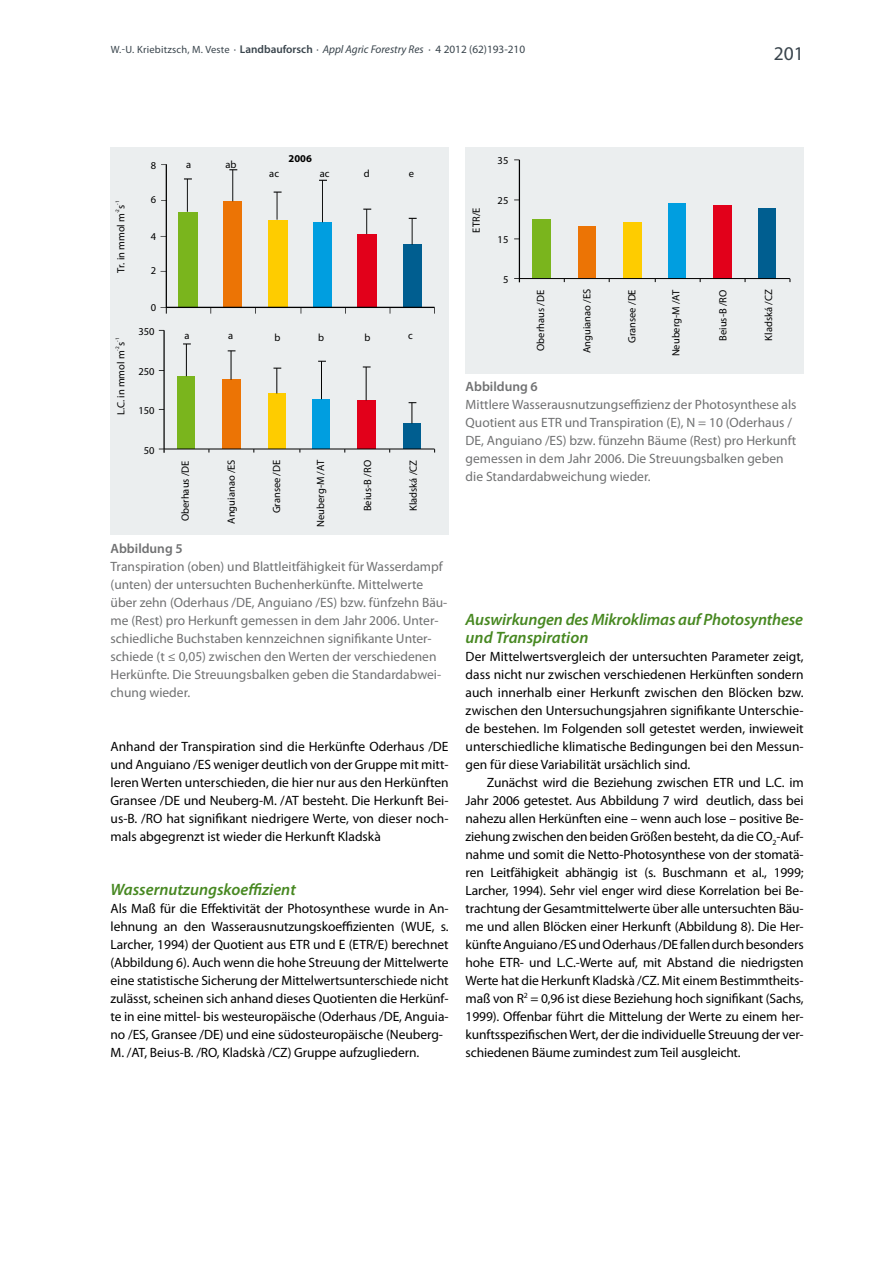
<style>
.page{position:relative;width:893px;height:1263px;background:#fff}
.page>*{position:absolute;margin:0;border:0;box-sizing:border-box;transform-origin:0 0}
.t1{font:19.5px "Myriad Pro";color:#39444c}
._07-2_Bildunterschri{font:italic 600 16.5px/18px "Myriad Pro";letter-spacing:-.01em;color:#478821}
._04-1Artikelheadline{font:italic 600 16.5px "Myriad Pro";color:#478821}
._06-1_Fließtext_Bloc{font:13.5px/18px "Myriad Pro";color:#000;text-align:justify}
._06-2_Fließtext_9Pt{font:13.5px/18px "Myriad Pro";letter-spacing:-.01em;color:#000;text-align:justify}
._07-2_Bildunterschri-2{font:13.5px/18px "Myriad Pro";color:#707172}
.t2{font:10.5px "Myriad Pro";color:#000}
.t3{font:10.5px "Myriad Pro";letter-spacing:.02em;color:#39444c}
.t4{font:700 10.5px "Myriad Pro";color:#000}
.t5{font:5.25px "Myriad Pro";color:#000}
.s1{font-size:11.25px}
.s2{font-weight:600;font-size:11.25px}
.s3{font-style:italic;font-size:11.25px}
.s4{font-weight:600}
</style>
<div class="page">
<div style="left:466px;top:147px;width:338px;height:227px;background:#ebeeef"></div>
<div style="left:533px;top:219px;width:18px;height:59px;background:#7ab51d"></div>
<div style="left:578px;top:226px;width:18px;height:52px;background:#ec7405"></div>
<div style="left:623px;top:222px;width:18px;height:56px;background:#fecc00"></div>
<div style="left:668px;top:203px;width:18px;height:75px;background:#009ee0"></div>
<div style="left:713px;top:205px;width:18px;height:73px;background:#e2001a"></div>
<div style="left:758px;top:208px;width:18px;height:70px;background:#005e90"></div>
<hr style="left:519px;top:160px;width:1px;height:119px;background:#000">
<hr style="left:519px;top:278px;width:271px;height:1px;background:#000">
<div style="left:111px;top:147px;width:338px;height:387px;background:#ebeeef"></div>
<div style="left:178px;top:212px;width:20px;height:96px;background:#7ab51d"></div>
<div style="left:224px;top:201px;width:18px;height:107px;background:#ec7405"></div>
<div style="left:268px;top:220px;width:19px;height:88px;background:#fecc00"></div>
<div style="left:313px;top:222px;width:19px;height:86px;background:#009ee0"></div>
<div style="left:358px;top:234px;width:19px;height:74px;background:#e2001a"></div>
<div style="left:403px;top:245px;width:18px;height:63px;background:#005e90"></div>
<hr style="left:187px;top:179px;width:1px;height:33px;background:#000">
<hr style="left:232px;top:170px;width:1px;height:31px;background:#000">
<svg style="left:274px;top:192px;width:8px;height:28px"></svg>
<hr style="left:322px;top:180px;width:1px;height:42px;background:#000">
<svg style="left:363px;top:209px;width:8px;height:25px"></svg>
<svg style="left:409px;top:218px;width:8px;height:27px"></svg>
<div style="left:177px;top:376px;width:18px;height:73px;background:#7ab51d"></div>
<div style="left:222px;top:380px;width:19px;height:69px;background:#ec7405"></div>
<div style="left:268px;top:393px;width:18px;height:56px;background:#fecc00"></div>
<div style="left:313px;top:399px;width:17px;height:50px;background:#009ee0"></div>
<div style="left:357px;top:400px;width:19px;height:49px;background:#e2001a"></div>
<div style="left:403px;top:423px;width:18px;height:26px;background:#005e90"></div>
<hr style="left:186px;top:344px;width:1px;height:32px;background:#000">
<svg style="left:228px;top:351px;width:7px;height:29px"></svg>
<svg style="left:273px;top:368px;width:8px;height:25px"></svg>
<hr style="left:321px;top:361px;width:1px;height:38px;background:#000">
<hr style="left:366px;top:367px;width:1px;height:33px;background:#000">
<svg style="left:409px;top:402px;width:7px;height:21px"></svg>
<hr style="left:164px;top:330px;width:1px;height:119px;background:#000">
<hr style="left:166px;top:164px;width:1px;height:144px;background:#000">
<svg style="left:161px;top:307px;width:6px;height:7px"></svg>
<hr style="left:166px;top:307px;width:269px;height:1px;background:#000">
<hr style="left:164px;top:449px;width:271px;height:1px;background:#000">
<p class="t3" style="left:111px;top:43px;width:416px">W.-U. Kriebitzsch, M. Veste <span class="s1">·</span> <span class="s2">Landbauforsch</span> <span class="s1">·</span> <span class="s3">Appl Agric Forestry Res</span> <span class="s1">· 4 2012 (62)193-210</span></p>
<p class="t5" style="left:115px;top:213px;width:14px;rotate:-90deg">-2 -1</p>
<p class="t2" style="left:117px;top:272px;width:69px;rotate:-90deg">Tr. in mmol m s</p>
<p class="t2" style="left:151px;top:161px;width:7px">8</p>
<p class="t2" style="left:151px;top:195px;width:7px">6</p>
<p class="t2" style="left:151px;top:233px;width:7px">4</p>
<p class="t2" style="left:151px;top:267px;width:7px">2</p>
<p class="t2" style="left:186px;top:160px;width:7px">a</p>
<p class="t2" style="left:225px;top:160px;width:13px">ab</p>
<p class="t2" style="left:269px;top:169px;width:11px">ac</p>
<p class="t4" style="left:289px;top:152px;width:25px">2006</p>
<p class="t2" style="left:320px;top:169px;width:11px">ac</p>
<p class="t2" style="left:364px;top:169px;width:7px">d</p>
<p class="t2" style="left:409px;top:169px;width:7px">e</p>
<p class="t2" style="left:472px;top:233px;width:26px;rotate:-90deg">ETR/E</p>
<p class="t2" style="left:498px;top:157px;width:12px">35</p>
<p class="t2" style="left:498px;top:197px;width:12px">25</p>
<p class="t2" style="left:498px;top:236px;width:12px">15</p>
<p class="t2" style="left:503px;top:276px;width:7px">5</p>
<h1 class="t1" style="left:774px;top:41px;width:32px">201</h1>
<p class="t5" style="left:115px;top:350px;width:14px;rotate:-90deg">-2 -1</p>
<p class="t2" style="left:117px;top:415px;width:75px;rotate:-90deg">L.C. in mmol m s</p>
<p class="t2" style="left:151px;top:304px;width:7px">0</p>
<p class="t2" style="left:138px;top:327px;width:18px">350</p>
<p class="t2" style="left:138px;top:367px;width:18px">250</p>
<p class="t2" style="left:138px;top:406px;width:18px">150</p>
<p class="t2" style="left:144px;top:446px;width:12px">50</p>
<p class="t2" style="left:184px;top:331px;width:7px">a</p>
<p class="t2" style="left:228px;top:331px;width:7px">a</p>
<p class="t2" style="left:274px;top:333px;width:7px">b</p>
<p class="t2" style="left:318px;top:333px;width:7px">b</p>
<p class="t2" style="left:364px;top:333px;width:7px">b</p>
<p class="t2" style="left:408px;top:331px;width:6px">c</p>
<p class="t2" style="left:181px;top:521px;width:62px;rotate:-90deg">Oberhaus /DE</p>
<p class="t2" style="left:227px;top:524px;width:66px;rotate:-90deg">Anguianao /ES</p>
<p class="t2" style="left:363px;top:511px;width:53px;rotate:-90deg">Beius-B /RO</p>
<p class="t2" style="left:272px;top:513px;width:55px;rotate:-90deg">Gransee /DE</p>
<p class="t2" style="left:409px;top:511px;width:53px;rotate:-90deg">Kladská /CZ</p>
<p class="t2" style="left:317px;top:527px;width:68px;rotate:-90deg">Neuberg-M /AT</p>
<p class="_07-2_Bildunterschri-2" style="left:111px;top:539px;width:338px"><span class="s4">Abbildung 5<br></span>Transpiration (oben) und Blattleitfähigkeit für Wasserdampf (unten) der untersuchten Buchenherkünfte. Mittelwerte über zehn (Oderhaus /DE, Anguiano /ES) bzw. fünfzehn Bäu&shy;me (Rest) pro Herkunft gemessen in dem Jahr 2006. Unter&shy;schiedliche Buchstaben kennzeichnen signifikante Unter&shy;schiede (t ≤ 0,05) zwischen den Werten der verschiedenen Herkünfte. Die Streuungsbalken geben die Standardabwei&shy;chung wieder.</p>
<p class="_06-1_Fließtext_Bloc" style="left:111px;top:737px;width:340px">Anhand der Transpiration sind die Herkünfte Oderhaus /DE und Anguiano /ES weniger deutlich von der Gruppe mit mitt&shy;leren Werten unterschieden, die hier nur aus den Herkünften Gransee /DE und Neuberg-M. /AT besteht. Die Herkunft Bei&shy;us-B. /RO hat signifikant niedrigere Werte, von dieser noch&shy;mals abgegrenzt ist wieder die Herkunft Kladskà</p>
<p class="_04-1Artikelheadline" style="left:111px;top:878px;width:187px">Wassernutzungskoeffizient</p>
<p class="_06-1_Fließtext_Bloc" style="left:111px;top:899px;width:340px">Als Maß für die Effektivität der Photosynthese wurde in An&shy;lehnung an den Wasserausnutzungskoeffizienten (WUE, s.<br>Larcher, 1994) der Quotient aus ETR und E (ETR/E) berechnet (Abbildung 6). Auch wenn die hohe Streuung der Mittelwerte eine statistische Sicherung der Mittelwertsunterschiede nicht zulässt, scheinen sich anhand dieses Quotienten die Herkünf&shy;te in eine mittel- bis westeuropäische (Oderhaus /DE, Anguia&shy;no /ES, Gransee /DE) und eine südosteuropäische (Neuberg-</p>
<p class="_06-1_Fließtext_Bloc" style="left:111px;top:1043px;width:310px">M. /AT, Beius-B. /RO, Kladskà /CZ) Gruppe aufzugliedern.</p>
<p class="t2" style="left:536px;top:351px;width:62px;rotate:-90deg">Oberhaus /DE</p>
<p class="t2" style="left:583px;top:353px;width:66px;rotate:-90deg">Anguianao /ES</p>
<p class="t2" style="left:719px;top:341px;width:53px;rotate:-90deg">Beius-B /RO</p>
<p class="t2" style="left:628px;top:343px;width:55px;rotate:-90deg">Gransee /DE</p>
<p class="t2" style="left:765px;top:341px;width:53px;rotate:-90deg">Kladská /CZ</p>
<p class="t2" style="left:672px;top:356px;width:68px;rotate:-90deg">Neuberg-M /AT</p>
<p class="_07-2_Bildunterschri-2" style="left:466px;top:377px;width:333px"><span class="s4">Abbildung 6<br></span>Mittlere Wasserausnutzungseffizienz der Photosynthese als Quotient aus ETR und Transpiration (E), N = 10 (Oderhaus / DE, Anguiano /ES) bzw. fünzehn Bäume (Rest) pro Herkunft gemessen in dem Jahr 2006. Die Streuungsbalken geben die Standardabweichung wieder.</p>
<p class="_07-2_Bildunterschri" style="left:466px;top:610px;width:339px">Auswirkungen des Mikroklimas auf Photosynthese und Transpiration</p>
<p class="_06-1_Fließtext_Bloc" style="left:466px;top:647px;width:340px">Der Mittelwertsvergleich der untersuchten Parameter zeigt, dass nicht nur zwischen verschiedenen Herkünften sondern auch innerhalb einer Herkunft zwischen den Blöcken bzw. zwischen den Untersuchungsjahren signifikante Unterschie&shy;de bestehen. Im Folgenden soll getestet werden, inwieweit unterschiedliche klimatische Bedingungen bei den Messun&shy;gen für diese Variabilität ursächlich sind.</p>
<p class="_06-2_Fließtext_9Pt" style="left:466px;top:773px;width:340px;text-indent:21px">Zunächst wird die Beziehung zwischen ETR und L.C. im Jahr 2006 getestet. Aus Abbildung 7 wird deutlich, dass bei nahezu allen Herkünften eine – wenn auch lose – positive Be&shy;ziehung zwischen den beiden Größen besteht, da die CO<sub>2</sub>-Auf&shy;nahme und somit die Netto-Photosynthese von der stomatä&shy;ren Leitfähigkeit abhängig ist (s. Buschmann et al., 1999; Larcher, 1994). Sehr viel enger wird diese Korrelation bei Be&shy;trachtung der Gesamtmittelwerte über alle untersuchten Bäu&shy;me und allen Blöcken einer Herkunft (Abbildung 8). Die Her&shy;künfteAnguiano/ESundOderhaus/DE fallendurchbesonders hohe ETR- und L.C.-Werte auf, mit Abstand die niedrigsten Werte hat die Herkunft Kladskà /CZ. Mit einem Bestimmtheits&shy;maß von R<sup>2</sup> = 0,96 ist diese Beziehung hoch signifikant (Sachs, 1999). Offenbar führt die Mittelung der Werte zu einem her&shy;kunftsspezifischenWert, der die individuelle Streuung der ver&shy;schiedenen Bäume zumindest zum Teil ausgleicht.</p>
</div>
